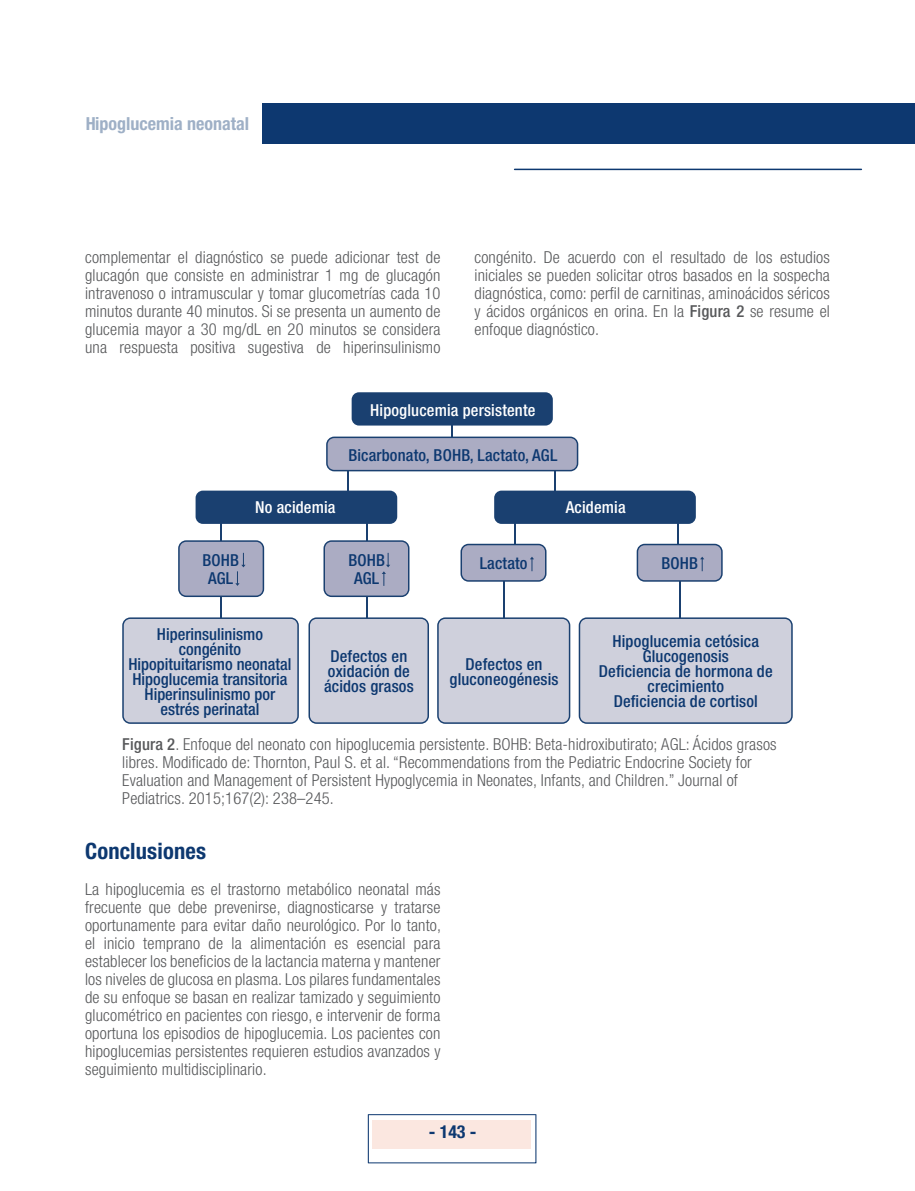
<style>
.page{position:relative;width:915px;height:1191px;background:#fff}
.page>*{position:absolute;margin:0;border:0;box-sizing:border-box;transform-origin:0 0}
.t1{font:700 condensed 22.5px "Helvetica Neue";letter-spacing:.01em;color:#0d3870}
.t2{font:700 condensed 18px "Helvetica Neue";color:#3d608d}
.t3{font:700 condensed 18px "Helvetica Neue";color:#0d3870}
.t4{font:300 condensed 16.5px/18px "Helvetica Neue LT Com";letter-spacing:.01em;color:#58595b;text-align:justify}
.t5{font:500 condensed 16.5px/15px "Helvetica Neue";letter-spacing:.01em;color:#0d3870;text-align:center}
.t6{font:500 condensed 16.5px "Helvetica Neue";letter-spacing:.01em;color:#fff}
.s1{font-family:"Helvetica Neue";font-weight:500}
</style>
<div class="page">
<svg style="left:367px;top:1114px;width:169px;height:49px"></svg>
<div style="left:372px;top:1119px;width:159px;height:29px;background:#fbe7e0"></div>
<div style="left:263px;top:103px;width:651px;height:41px;background:#0d3870"></div>
<hr style="left:514px;top:169px;width:347px;height:1px;background:#0d3870">
<hr style="left:554px;top:470px;width:2px;height:20px;background:#1a4070">
<hr style="left:220px;top:596px;width:2px;height:22px;background:#1a4070">
<hr style="left:365px;top:596px;width:2px;height:22px;background:#1a4070">
<hr style="left:502px;top:581px;width:2px;height:37px;background:#1a4070">
<hr style="left:678px;top:581px;width:2px;height:37px;background:#1a4070">
<hr style="left:676px;top:524px;width:2px;height:20px;background:#1a4070">
<hr style="left:346px;top:470px;width:2px;height:20px;background:#1a4070">
<div style="left:351px;top:392px;width:201px;height:33px;background:#1a4070;border-radius:7px"></div>
<svg style="left:326px;top:425px;width:252px;height:46px"></svg>
<div style="left:195px;top:490px;width:202px;height:34px;background:#1a4070;border-radius:7px"></div>
<div style="left:437px;top:617px;width:133px;height:107px;background:#cfd0dc"></div>
<div style="left:122px;top:617px;width:177px;height:107px;background:#cfd0dc"></div>
<svg style="left:308px;top:617px;width:121px;height:107px;background:#c6c9d7"></svg>
<div style="left:578px;top:617px;width:214px;height:107px;background:#cfd0dc"></div>
<div style="left:494px;top:490px;width:201px;height:34px;background:#1a4070;border-radius:7px"></div>
<svg style="left:460px;top:524px;width:86px;height:57px"></svg>
<svg style="left:636px;top:544px;width:86px;height:37px;background:#a0a4bc"></svg>
<svg style="left:178px;top:524px;width:86px;height:73px"></svg>
<svg style="left:323px;top:524px;width:86px;height:73px"></svg>
<p class="t2" style="left:85px;top:113px;width:165px">Hipoglucemia neonatal</p>
<p class="t4" style="left:85px;top:248px;width:357px">complementar el diagnóstico se puede adicionar test de glucagón que consiste en administrar 1 mg de glucagón intravenoso o intramuscular y tomar glucometrías cada 10 minutos durante 40 minutos. Si se presenta un aumento de glucemia mayor a 30 mg/dL en 20 minutos se considera una respuesta positiva sugestiva de hiperinsulinismo</p>
<p class="t4" style="left:474px;top:248px;width:357px">congénito. De acuerdo con el resultado de los estudios iniciales se pueden solicitar otros basados en la sospecha diagnóstica, como: perfil de carnitinas, aminoácidos séricos y ácidos orgánicos en orina. En la <span class="s1">Figura 2</span> se resume el enfoque diagnóstico.</p>
<p class="t6" style="left:370px;top:400px;width:167px">Hipoglucemia persistente</p>
<p class="t5" style="left:348px;top:447px;width:210px">Bicarbonato, BOHB, Lactato, AGL</p>
<p class="t6" style="left:255px;top:498px;width:82px">No acidemia</p>
<p class="t6" style="left:565px;top:498px;width:61px">Acidemia</p>
<p class="t5" style="left:202px;top:551px;width:38px;line-height:18px">BOHB<br>AGL</p>
<p class="t5" style="left:479px;top:555px;width:49px">Lactato</p>
<p class="t5" style="left:661px;top:555px;width:38px">BOHB</p>
<p class="t5" style="left:348px;top:551px;width:38px;line-height:18px">BOHB<br>AGL</p>
<p class="t5" style="left:128px;top:626px;width:164px">Hiperinsulinismo congénito<br>Hipopituitarismo neonatal<br>Hipoglucemia transitoria<br>Hiperinsulinismo por estrés perinatal</p>
<p class="t5" style="left:324px;top:648px;width:91px">Defectos en oxidación de ácidos grasos</p>
<p class="t5" style="left:449px;top:656px;width:110px">Defectos en gluconeogénesis</p>
<p class="t5" style="left:598px;top:633px;width:175px">Hipoglucemia cetósica<br>Glucogenosis<br>Deficiencia de hormona de crecimiento<br>Deficiencia de cortisol</p>
<p class="t4" style="left:122px;top:735px;width:655px;text-align:left"><span class="s1">Figura 2</span>. Enfoque del neonato con hipoglucemia persistente. BOHB: Beta-hidroxibutirato; AGL: Ácidos grasos libres. Modificado de: Thornton, Paul S. et al. “Recommendations from the Pediatric Endocrine Society for Evaluation and Management of Persistent Hypoglycemia in Neonates, Infants, and Children.” Journal of Pediatrics. 2015;167(2): 238–245.</p>
<h1 class="t1" style="left:85px;top:837px;width:123px">Conclusiones</h1>
<p class="t4" style="left:85px;top:880px;width:357px">La hipoglucemia es el trastorno metabólico neonatal más frecuente que debe prevenirse, diagnosticarse y tratarse oportunamente para evitar daño neurológico. Por lo tanto, el inicio temprano de la alimentación es esencial para establecer los beneficios de la lactancia materna y mantener los niveles de glucosa en plasma. Los pilares fundamentales de su enfoque se basan en realizar tamizado y seguimiento glucométrico en pacientes con riesgo, e intervenir de forma oportuna los episodios de hipoglucemia. Los pacientes con hipoglucemias persistentes requieren estudios avanzados y seguimiento multidisciplinario.</p>
<p class="t3" style="left:428px;top:1116px;width:49px">- 143 -</p>
</div>
